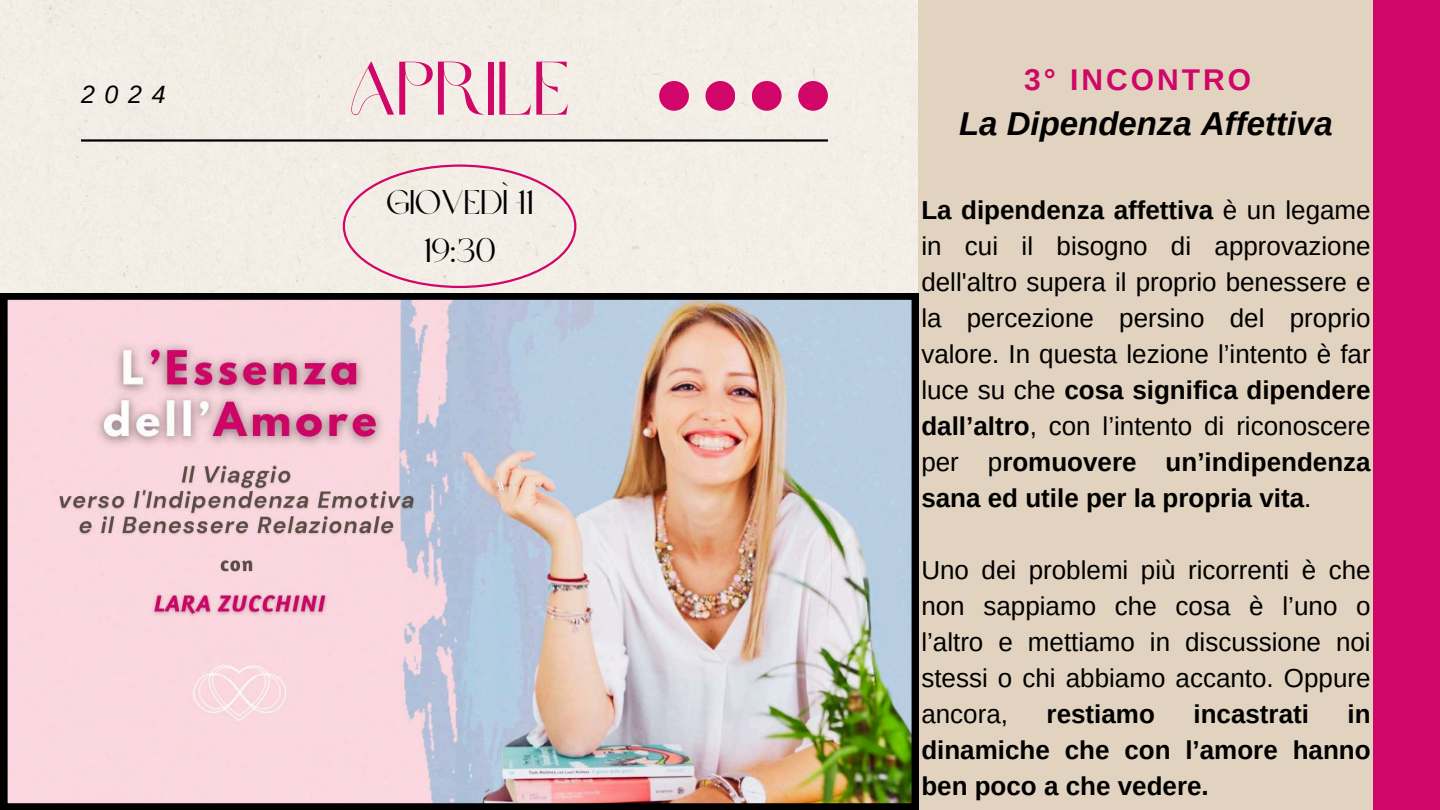
<style>
.page{position:relative;width:1440px;height:810px;background:#fff}
.page>*{position:absolute;margin:0;border:0;box-sizing:border-box;transform-origin:0 0}
.t1{font:75px "Brown Sugar";color:#d00768}
.t2{font:34px/47.2px "Brown Sugar";color:#000;text-align:center}
.t3{font:italic 700 33px "Arimo";color:#000}
.t4{font:700 30px "Arimo";letter-spacing:.1em;color:#d00768}
.t5{font:26px/36px "Arimo";color:#000;text-align:justify}
.t6{font:700 26px/36px "Arimo";color:#000;text-align:justify}
.t7{font:italic 25px "Arimo";color:#000}
.s1{font-weight:700}
</style>
<div class="page">
<div style="left:0;top:0;width:918px;height:810px;background:#f2eee7"></div>
<div style="left:343px;top:164px;width:233px;height:124px;background:#f2eee7"></div>
<div style="left:918px;top:0;width:456px;height:810px;background:#e1d3bf"></div>
<hr style="left:81px;top:139px;width:747px;height:3px;background:#000">
<div style="left:798px;top:81px;width:30px;height:30px;background:#d00768;border-radius:50%"></div>
<div style="left:752px;top:81px;width:30px;height:30px;background:#d00768;border-radius:50%"></div>
<div style="left:705px;top:81px;width:30px;height:30px;background:#d00768;border-radius:50%"></div>
<div style="left:659px;top:81px;width:30px;height:30px;background:#d00768;border-radius:50%"></div>
<img style="left:1px;top:293px;width:917px;height:517px">
<div style="left:1374px;top:0;width:66px;height:810px;background:#d00768"></div>
<p class="t7" style="left:81px;top:81px;width:86px">2024</p>
<h1 class="t1" style="left:349px;top:58px;width:223px">APRILE</h1>
<h2 class="t2" style="left:386px;top:182px;width:148px">GIOVEDÌ 11<br>19:30</h2>
<p class="t4" style="left:1024px;top:63px;width:228px">3° INCONTRO</p>
<p class="t3" style="left:959px;top:105px;width:375px">La Dipendenza Affettiva</p>
<p class="t5" style="left:921px;top:192px;width:451px"><span class="s1">La dipendenza affettiva</span> è un legame in cui il bisogno di approvazione dell'altro supera il proprio benessere e la percezione persino del proprio valore. In questa lezione l’intento è far luce su che <span class="s1">cosa significa dipendere dall’altro</span>, con l’intento di riconoscere per p<span class="s1">romuovere un’indipendenza sana ed utile per la propria vita</span>.</p>
<p class="t5" style="left:921px;top:552px;width:451px">Uno dei problemi più ricorrenti è che non sappiamo che cosa è l’uno o l’altro e mettiamo in discussione noi stessi o chi abbiamo accanto. Oppure ancora,</p>
<p class="t6" style="left:921px;top:696px;width:451px;text-indent:426px">in dinamiche che con l’amore hanno ben poco a che vedere.</p>
<p class="t6" style="left:1047px;top:696px;width:110px">restiamo</p>
<p class="t6" style="left:1193px;top:696px;width:117px">incastrati</p>
</div>
